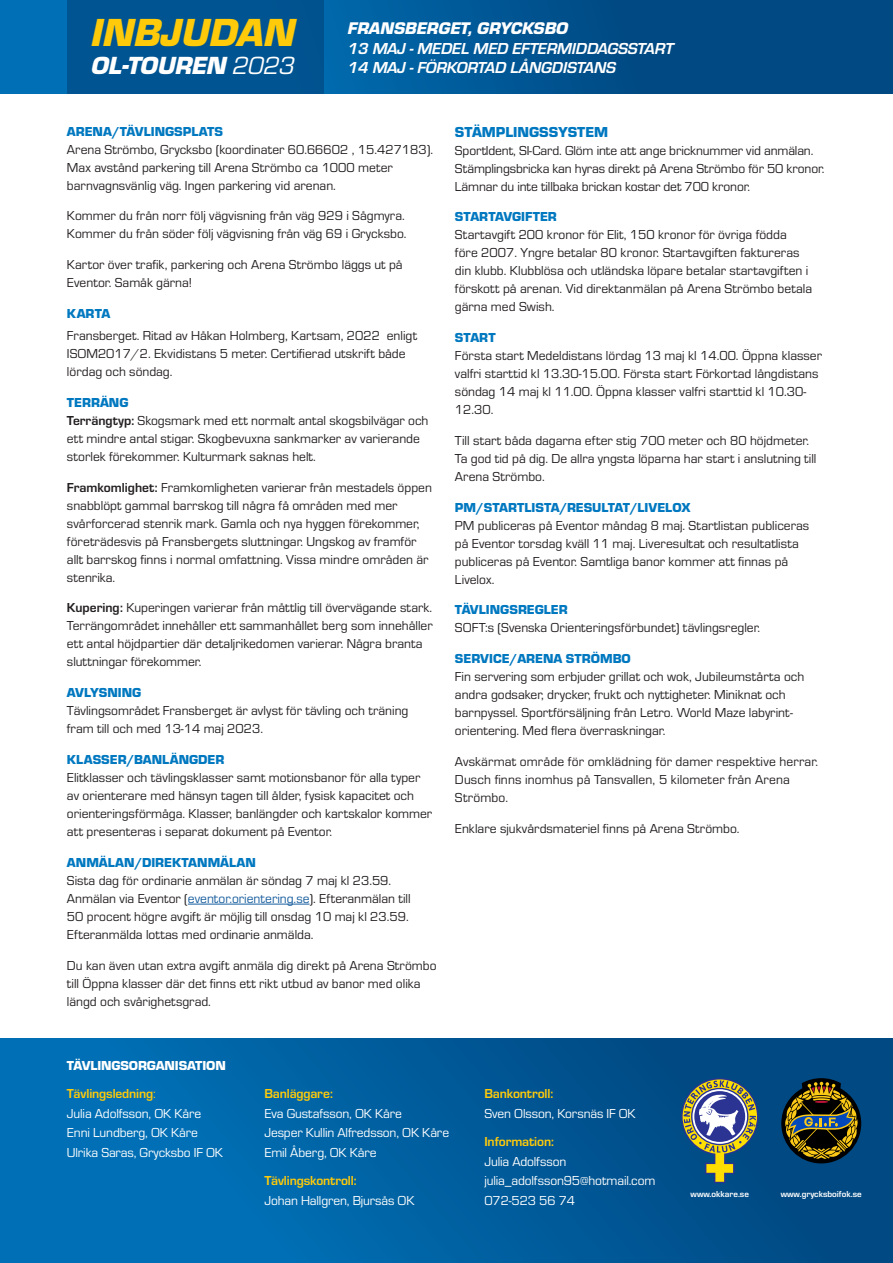
<style>
.page{position:relative;width:893px;height:1263px;background:#fff}
.page>*{position:absolute;margin:0;border:0;box-sizing:border-box;transform-origin:0 0}
.t1{font:italic 900 40.65px "Eurostile";color:#feca0a}
.t2{font:italic 900 25.65px "Eurostile";letter-spacing:-.01em;color:#fff}
.t3{font:italic 900 17.55px "Eurostile";color:#fff}
.t4{font:italic 700 16.5px "Eurostile";letter-spacing:-.005em;color:#fff}
.Paragraph_Style_1{font:900 15px "Eurostile";color:#0078c0}
.Stycke{font:13.5px/18px "Eurostile";color:#231f20}
.t5{font:13.5px "Eurostile";letter-spacing:-.01em;color:#fff}
.Paragraph_Style_1-2{font:900 13.5px "Eurostile";color:#0078c0}
.t6{font:700 13.5px "Eurostile";letter-spacing:-.01em;color:#feca0a}
.Paragraph_Style_1-3{font:900 13.5px "Eurostile";letter-spacing:-.01em;color:#fff}
.t7{font:700 9px "Eurostile";color:#fff}
.s1{font-weight:400}
.s2{font-weight:700}
.s3{color:#175d9e}
</style>
<div class="page">
<svg style="left:0;top:0;width:893px;height:94px;background:#005592"></svg>
<div style="left:67px;top:0;width:256px;height:94px;background:#005491"></div>
<div style="left:0;top:1038px;width:893px;height:225px;background:linear-gradient(to right,#0075bd,#00457d)"></div>
<hr style="left:188px;top:904px;width:121px;height:1px;background:#175d9e">
<svg style="left:781px;top:1078px;width:80px;height:85px;background:#3e4732"></svg>
<svg style="left:681px;top:1078px;width:77px;height:105px;background:#61787d"></svg>
<p class="t1" style="left:91px;top:3px;width:206px">INBJUDAN</p>
<p class="t2" style="left:91px;top:47px;width:205px">OL-TOUREN <span class="s1">2023</span></p>
<p class="t3" style="left:348px;top:15px;width:222px">FRANSBERGET, GRYCKSBO</p>
<p class="t4" style="left:348px;top:37px;width:327px">13 MAJ - MEDEL MED EFTERMIDDAGSSTART</p>
<p class="t4" style="left:348px;top:57px;width:270px">14 MAJ - FÖRKORTAD LÅNGDISTANS</p>
<p class="Paragraph_Style_1-2" style="left:67px;top:121px;width:158px">ARENA/TÄVLINGSPLATS</p>
<p class="Stycke" style="left:67px;top:139px;width:368px">Arena Strömbo, Grycksbo (koordinater 60.66602 , 15.427183).<br>Max avstånd parkering till Arena Strömbo ca 1000 meter barnvagnsvänlig väg. Ingen parkering vid arenan.</p>
<p class="Stycke" style="left:67px;top:206px;width:341px">Kommer du från norr följ vägvisning från väg 929 i Sågmyra.<br>Kommer du från söder följ vägvisning från väg 69 i Grycksbo.</p>
<p class="Stycke" style="left:67px;top:255px;width:337px">Kartor över trafik, parkering och Arena Strömbo läggs ut på<br>Eventor. Samåk gärna!</p>
<p class="Paragraph_Style_1-2" style="left:67px;top:304px;width:45px">KARTA</p>
<p class="Stycke" style="left:67px;top:326px;width:352px">Fransberget. Ritad av Håkan Holmberg, Kartsam, 2022 enligt<br>ISOM2017/2. Ekvidistans 5 meter. Certifierad utskrift både lördag och söndag.</p>
<p class="Paragraph_Style_1-2" style="left:67px;top:393px;width:63px">TERRÄNG</p>
<p class="Stycke" style="left:67px;top:411px;width:363px"><span class="s2">Terrängtyp:</span> Skogsmark med ett normalt antal skogsbilvägar och ett mindre antal stigar. Skogbevuxna sankmarker av varierande storlek förekommer. Kulturmark saknas helt.</p>
<p class="Stycke" style="left:67px;top:478px;width:366px"><span class="s2">Framkomlighet:</span> Framkomligheten varierar från mestadels öppen snabblöpt gammal barrskog till några få områden med mer svårforcerad stenrik mark. Gamla och nya hyggen förekommer, företrädesvis på Fransbergets sluttningar. Ungskog av framför allt barrskog finns i normal omfattning. Vissa mindre områden är stenrika.</p>
<p class="Stycke" style="left:67px;top:598px;width:367px"><span class="s2">Kupering:</span> Kuperingen varierar från måttlig till övervägande stark.<br>Terrängområdet innehåller ett sammanhållet berg som innehåller ett antal höjdpartier där detaljrikedomen varierar. Några branta sluttningar förekommer.</p>
<p class="Paragraph_Style_1-2" style="left:67px;top:683px;width:76px">AVLYSNING</p>
<p class="Stycke" style="left:67px;top:701px;width:343px">Tävlingsområdet Fransberget är avlyst för tävling och träning fram till och med 13-14 maj 2023.</p>
<p class="Paragraph_Style_1-2" style="left:67px;top:750px;width:159px">KLASSER/BANLÄNGDER</p>
<p class="Stycke" style="left:67px;top:768px;width:367px">Elitklasser och tävlingsklasser samt motionsbanor för alla typer av orienterare med hänsyn tagen till ålder, fysisk kapacitet och orienteringsförmåga. Klasser, banlängder och kartskalor kommer att presenteras i separat dokument på Eventor.</p>
<p class="Paragraph_Style_1-2" style="left:67px;top:853px;width:191px">ANMÄLAN/DIREKTANMÄLAN</p>
<p class="Stycke" style="left:67px;top:871px;width:345px">Sista dag för ordinarie anmälan är söndag 7 maj kl 23.59.<br>Anmälan via Eventor (<span class="s3">eventor.orientering.se</span>). Efteranmälan till 50 procent högre avgift är möjlig till onsdag 10 maj kl 23.59.<br>Efteranmälda lottas med ordinarie anmälda.</p>
<p class="Stycke" style="left:67px;top:955px;width:371px">Du kan även utan extra avgift anmäla dig direkt på Arena Strömbo till Öppna klasser där det finns ett rikt utbud av banor med olika längd och svårighetsgrad.</p>
<p class="Paragraph_Style_1" style="left:455px;top:121px;width:155px">STÄMPLINGSSYSTEM</p>
<p class="Stycke" style="left:455px;top:140px;width:371px">SportIdent, SI-Card. Glöm inte att ange bricknummer vid anmälan.<br>Stämplingsbricka kan hyras direkt på Arena Strömbo för 50 kronor.<br>Lämnar du inte tillbaka brickan kostar det 700 kronor.</p>
<p class="Paragraph_Style_1-2" style="left:455px;top:207px;width:103px">STARTAVGIFTER</p>
<p class="Stycke" style="left:455px;top:225px;width:359px">Startavgift 200 kronor för Elit, 150 kronor för övriga födda före 2007. Yngre betalar 80 kronor. Startavgiften faktureras din klubb. Klubblösa och utländska löpare betalar startavgiften i förskott på arenan. Vid direktanmälan på Arena Strömbo betala gärna med Swish.</p>
<p class="Paragraph_Style_1-2" style="left:455px;top:328px;width:42px">START</p>
<p class="Stycke" style="left:455px;top:346px;width:369px">Första start Medeldistans lördag 13 maj kl 14.00. Öppna klasser valfri starttid kl 13.30-15.00. Första start Förkortad långdistans söndag 14 maj kl 11.00. Öppna klasser valfri starttid kl 10.30- 12.30.</p>
<p class="Stycke" style="left:455px;top:431px;width:363px">Till start båda dagarna efter stig 700 meter och 80 höjdmeter.<br>Ta god tid på dig. De allra yngsta löparna har start i anslutning till<br>Arena Strömbo.</p>
<p class="Paragraph_Style_1-2" style="left:455px;top:497px;width:237px">PM/STARTLISTA/RESULTAT/LIVELOX</p>
<p class="Stycke" style="left:455px;top:516px;width:356px">PM publiceras på Eventor måndag 8 maj. Startlistan publiceras på Eventor torsdag kväll 11 maj. Liveresultat och resultatlista publiceras på Eventor. Samtliga banor kommer att finnas på Livelox.</p>
<p class="Paragraph_Style_1-2" style="left:455px;top:600px;width:114px">TÄVLINGSREGLER</p>
<p class="Stycke" style="left:455px;top:618px;width:307px">SOFT:s (Svenska Orienteringsförbundet) tävlingsregler.</p>
<p class="Paragraph_Style_1-2" style="left:455px;top:649px;width:177px">SERVICE/ARENA STRÖMBO</p>
<p class="Stycke" style="left:455px;top:667px;width:351px">Fin servering som erbjuder grillat och wok, Jubileumstårta och andra godsaker, drycker, frukt och nyttigheter. Miniknat och barnpyssel. Sportförsäljning från Letro. World Maze labyrint&shy;orientering. Med flera överraskningar.</p>
<p class="Stycke" style="left:455px;top:752px;width:365px">Avskärmat område för omklädning för damer respektive herrar.<br>Dusch finns inomhus på Tansvallen, 5 kilometer från Arena<br>Strömbo.</p>
<p class="Stycke" style="left:455px;top:819px;width:286px">Enklare sjukvårdsmateriel finns på Arena Strömbo.</p>
<p class="Paragraph_Style_1-3" style="left:67px;top:1056px;width:160px">TÄVLINGSORGANISATION</p>
<p class="t6" style="left:67px;top:1084px;width:90px">Tävlingsledning<span class="s1">:</span></p>
<p class="t5" style="left:67px;top:1104px;width:136px">Julia Adolfsson, OK Kåre</p>
<p class="t5" style="left:67px;top:1123px;width:133px">Enni Lundberg, OK Kåre</p>
<p class="t5" style="left:67px;top:1143px;width:158px">Ulrika Saras, Grycksbo IF OK</p>
<p class="t6" style="left:264px;top:1084px;width:70px">Banläggare:</p>
<p class="t5" style="left:264px;top:1104px;width:139px">Eva Gustafsson, OK Kåre</p>
<p class="t5" style="left:264px;top:1123px;width:186px">Jesper Kullin Alfredsson, OK Kåre</p>
<p class="t5" style="left:264px;top:1143px;width:114px">Emil Åberg, OK Kåre</p>
<p class="t6" style="left:264px;top:1171px;width:94px">Tävlingskontroll:</p>
<p class="t5" style="left:264px;top:1191px;width:152px">Johan Hallgren, Bjursås OK</p>
<p class="t6" style="left:484px;top:1084px;width:70px">Bankontroll:</p>
<p class="t5" style="left:484px;top:1104px;width:153px">Sven Olsson, Korsnäs IF OK</p>
<p class="t6" style="left:484px;top:1132px;width:71px">Information:</p>
<p class="t5" style="left:484px;top:1152px;width:83px">Julia Adolfsson</p>
<p class="t5" style="left:484px;top:1171px;width:172px">julia_adolfsson95@hotmail.com</p>
<p class="t5" style="left:484px;top:1191px;width:92px">072-523 56 74</p>
<p class="t7" style="left:691px;top:1188px;width:60px">www.okkare.se</p>
<p class="t7" style="left:781px;top:1188px;width:83px">www.grycksboifok.se</p>
</div>
